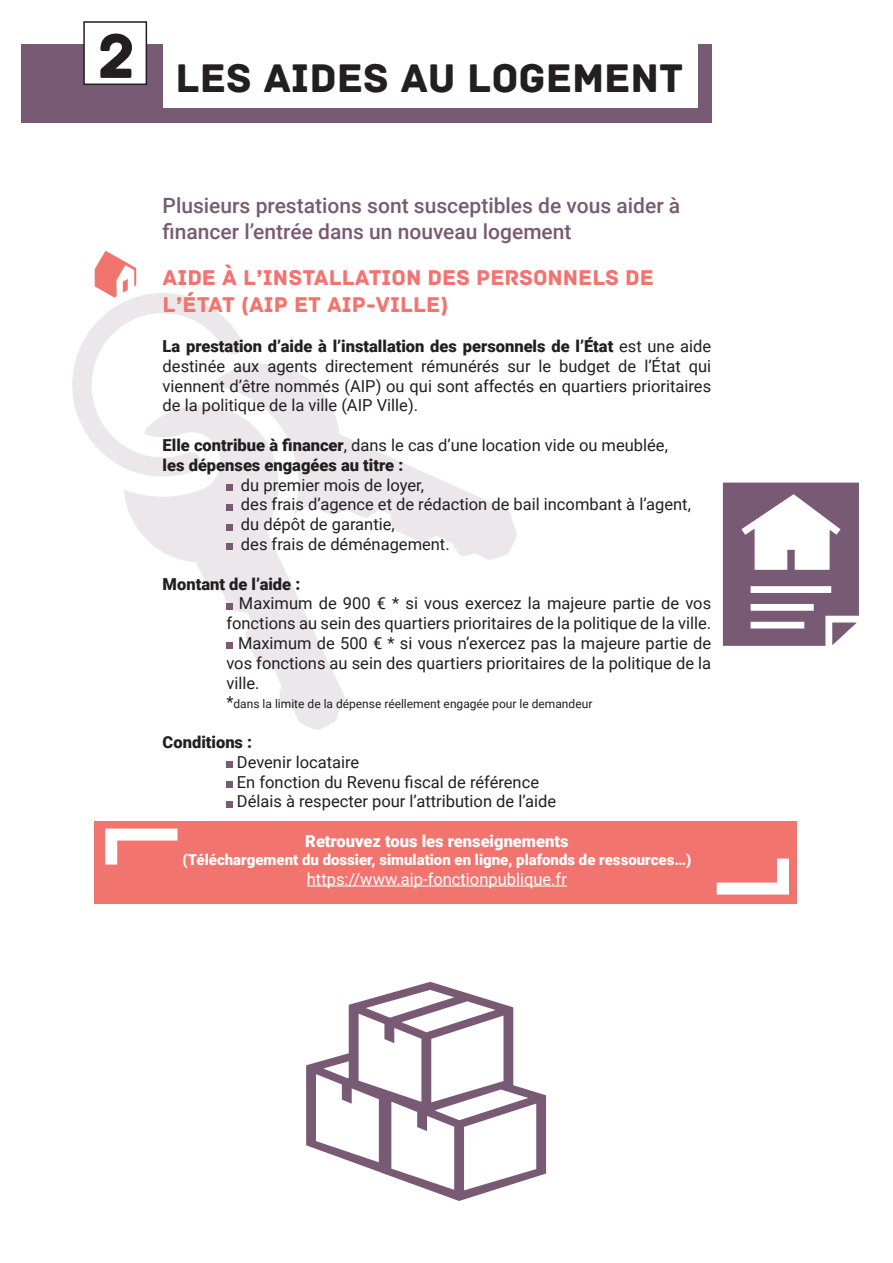
<style>
.page{position:relative;width:893px;height:1263px;background:#fff}
.page>*{position:absolute;margin:0;border:0;box-sizing:border-box;transform-origin:0 0}
.t1{font:42px "Archive";color:#231f20}
.t2{font:22.5px/27px "Archive";color:#f2746f}
.t3{font:500 21px/25.2px "Roboto";color:#785a74}
.t4{font:16.5px/19.8px "Roboto";color:#231f20}
.t5{font:900 16.5px/19.8px "Roboto";color:#231f20}
.t6{font:16.5px "Roboto";color:#fff}
.t7{font:900 16.5px "Roboto";color:#fff}
.t8{font:900 15px "Roboto";color:#fff}
.t9{font:12px "Roboto";color:#231f20}
.s1{font-weight:900}
.s2{font-weight:400}
.s3{font-size:16.5px}
</style>
<div class="page">
<svg style="left:244px;top:364px;width:273px;height:196px"></svg>
<svg style="left:124px;top:394px;width:221px;height:336px"></svg>
<div style="left:95px;top:821px;width:702px;height:82px;background:#f2746f"></div>
<svg style="left:105px;top:828px;width:73px;height:37px"></svg>
<svg style="left:716px;top:858px;width:73px;height:37px"></svg>
<div style="left:21px;top:44px;width:691px;height:79px;background:#785a74"></div>
<div style="left:84px;top:22px;width:62px;height:62px;background:#fff"></div>
<div style="left:83px;top:21px;width:64px;height:64px;border:2px solid #231f20"></div>
<div style="left:163px;top:44px;width:534px;height:64px;background:#fff"></div>
<hr style="left:307px;top:886px;width:260px;height:1px;background:#fff">
<div style="left:226px;top:484px;width:7px;height:7px;background:#785a74"></div>
<div style="left:226px;top:504px;width:7px;height:6px;background:#785a74"></div>
<div style="left:226px;top:524px;width:7px;height:6px;background:#785a74"></div>
<div style="left:226px;top:544px;width:7px;height:6px;background:#785a74"></div>
<div style="left:226px;top:603px;width:7px;height:6px;background:#785a74"></div>
<div style="left:226px;top:643px;width:7px;height:6px;background:#785a74"></div>
<div style="left:226px;top:761px;width:7px;height:7px;background:#785a74"></div>
<div style="left:226px;top:781px;width:7px;height:7px;background:#785a74"></div>
<div style="left:226px;top:801px;width:7px;height:6px;background:#785a74"></div>
<svg style="left:723px;top:483px;width:136px;height:163px"></svg>
<svg style="left:306px;top:982px;width:240px;height:219px"></svg>
<svg style="left:72px;top:251px;width:172px;height:226px"></svg>
<h1 class="t1" style="left:98px;top:53px;width:587px"><sup>2</sup> LES AIDES AU LOGEMENT</h1>
<p class="t3" style="left:163px;top:192px;width:519px">Plusieurs prestations sont susceptibles de vous aider à financer l’entrée dans un nouveau logement</p>
<h2 class="t2" style="left:163px;top:265px;width:493px">AIDE À L’INSTALLATION DES PERSONNELS DE<br>L’ÉTAT (AIP ET AIP-VILLE)</h2>
<p class="t4" style="left:163px;top:336px;width:550px;text-align:justify"><span class="s1">La prestation d’aide à l’installation des personnels de l’État</span> est une aide destinée aux agents directement rémunérés sur le budget de l’État qui viennent d’être nommés (AIP) ou qui sont affectés en quartiers prioritaires de la politique de la ville (AIP Ville).</p>
<p class="t5" style="left:163px;top:435px;width:507px">Elle contribue à financer<span class="s2">, dans le cas d’une location vide ou meublée, </span>les dépenses engagées au titre :</p>
<p class="t4" style="left:241px;top:474px;width:451px">du premier mois de loyer,<br>des frais d’agence et de rédaction de bail incombant à l’agent, du dépôt de garantie,<br>des frais de déménagement.</p>
<p class="t5" style="left:163px;top:573px;width:139px">Montant de l’aide :</p>
<p class="t4" style="left:239px;top:593px;width:474px">Maximum de 900 € * si vous exercez la majeure partie de vos</p>
<p class="t4" style="left:226px;top:613px;width:486px">fonctions au sein des quartiers prioritaires de la politique de la ville.</p>
<p class="t4" style="left:238px;top:633px;width:475px">Maximum de 500 € * si vous n’exercez pas la majeure partie de</p>
<p class="t4" style="left:226px;top:652px;width:486px">vos fonctions au sein des quartiers prioritaires de la politique de la</p>
<p class="t4" style="left:226px;top:672px;width:35px">ville.</p>
<p class="t9" style="left:226px;top:696px;width:367px"><span class="s3">*</span>dans la limite de la dépense réellement engagée pour le demandeur</p>
<p class="t5" style="left:163px;top:732px;width:91px">Conditions :</p>
<p class="t4" style="left:237px;top:751px;width:321px">Devenir locataire<br>En fonction du Revenu fiscal de référence<br>Délais à respecter pour l’attribution de l’aide</p>
<p class="t7" style="left:305px;top:829px;width:265px">Retrouvez tous les renseignements</p>
<p class="t8" style="left:182px;top:849px;width:510px">(Téléchargement du dossier, simulation en ligne, plafonds de ressources…)</p>
<p class="t6" style="left:307px;top:867px;width:262px">https://www.aip-fonctionpublique.fr</p>
</div>
